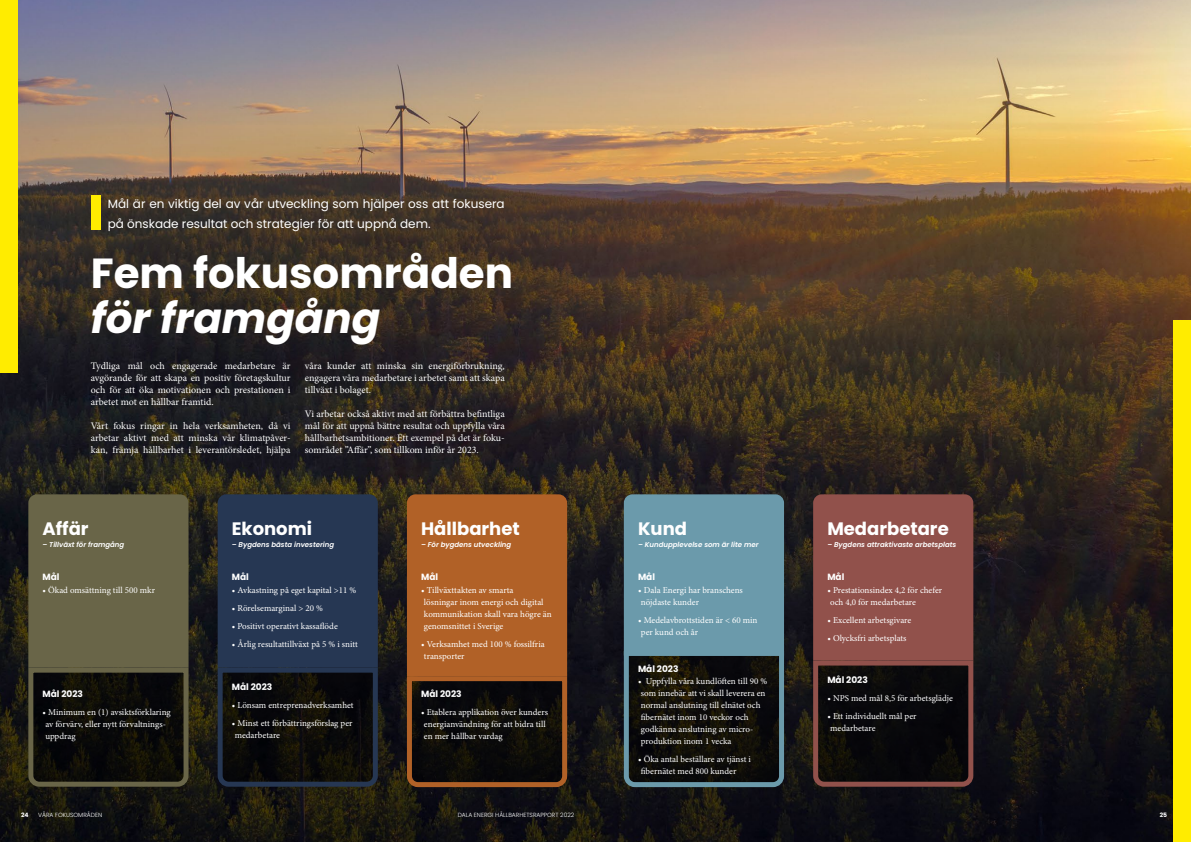
<style>
.page{position:relative;width:1191px;height:842px;background:#fff}
.page>*{position:absolute;margin:0;border:0;box-sizing:border-box;transform-origin:0 0}
.t1{font:700 42px "Poppins";color:#fff}
.t2{font:italic 700 42px "Poppins";color:#fff}
.t3{font:700 18px "Poppins";color:#fff}
.t4{font:12px/20px "Poppins";color:#fff}
.t5{font:10px/12px "Minion Pro";color:#fff;text-align:justify}
.t6{font:9px/12px "Minion Pro";color:#fff}
.t7{font:700 9px "Poppins";color:#fff}
.t8{font:italic 600 7px "Poppins";color:#fff}
.t9{font:300 6px "Poppins";color:#fff}
.t10{font:700 6px "Poppins";color:#fff}
</style>
<div class="page">
<img style="left:0;top:0;width:1191px;height:842px">
<svg style="left:215px;top:494px;width:165px;height:295px;background:#1d2738"></svg>
<svg style="left:26px;top:494px;width:165px;height:295px;background:#464430"></svg>
<svg style="left:621px;top:494px;width:165px;height:296px;background:#455f67"></svg>
<svg style="left:404px;top:494px;width:165px;height:296px;background:#79441d"></svg>
<svg style="left:810px;top:494px;width:165px;height:295px;background:#5c3532"></svg>
<div style="left:91px;top:195px;width:10px;height:35px;background:#ffec00"></div>
<div style="left:0;top:0;width:18px;height:372px;background:#ffec00"></div>
<div style="left:1173px;top:320px;width:18px;height:522px;background:#ffec00"></div>
<h3 class="t4" style="left:108px;top:194px;width:398px">Mål är en viktig del av vår utveckling som hjälper oss att fokusera på önskade resultat och strategier för att uppnå dem.</h3>
<h1 class="t1" style="left:91px;top:248px;width:424px">Fem fokusområden</h1>
<h1 class="t2" style="left:91px;top:293px;width:291px">för framgång</h1>
<p class="t5" style="left:91px;top:359px;width:201px">Tydliga mål och engagerade medarbetare är avgörande för att skapa en positiv företagskultur och för att öka motivationen och prestationen i arbetet mot en hållbar framtid.</p>
<p class="t5" style="left:91px;top:419px;width:201px">Vårt fokus ringar in hela verksamheten, då vi arbetar aktivt med att minska vår klimatpåver&shy;kan, främja hållbarhet i leverantörsledet, hjälpa</p>
<p class="t5" style="left:305px;top:359px;width:201px">våra kunder att minska sin energiförbrukning, engagera våra medarbetare i arbetet samt att skapa tillväxt i bolaget.</p>
<p class="t5" style="left:305px;top:407px;width:201px">Vi arbetar också aktivt med att förbättra befintliga mål för att uppnå bättre resultat och uppfylla våra hållbarhetsambitioner. Ett exempel på det är foku&shy;sområdet ”Affär”, som tillkom inför år 2023.</p>
<h2 class="t3" style="left:43px;top:518px;width:48px">Affär</h2>
<p class="t7" style="left:43px;top:571px;width:19px">Mål</p>
<p class="t8" style="left:43px;top:541px;width:83px">– Tillväxt för framgång</p>
<h2 class="t3" style="left:232px;top:518px;width:82px">Ekonomi</h2>
<p class="t7" style="left:232px;top:571px;width:19px">Mål</p>
<p class="t8" style="left:232px;top:541px;width:104px">– Bygdens bästa investering</p>
<h2 class="t3" style="left:421px;top:518px;width:100px">Hållbarhet</h2>
<p class="t7" style="left:421px;top:571px;width:19px">Mål</p>
<p class="t8" style="left:421px;top:541px;width:92px">– För bygdens utveckling</p>
<p class="t6" style="left:43px;top:584px;width:114px">• Ökad omsättning till 500 mkr</p>
<p class="t6" style="left:232px;top:584px;width:126px">• Avkastning på eget kapital &gt;11 %</p>
<p class="t6" style="left:232px;top:602px;width:93px">• Rörelsemarginal &gt; 20 %</p>
<p class="t6" style="left:232px;top:620px;width:107px">• Positivt operativt kassaflöde</p>
<p class="t6" style="left:232px;top:638px;width:127px">• Årlig resultattillväxt på 5 % i snitt</p>
<p class="t6" style="left:424px;top:584px;width:129px;text-indent:-3px">• Tillväxttakten av smarta<br>lösningar inom energi och digital kommunikation skall vara högre än genomsnittet i Sverige</p>
<p class="t6" style="left:424px;top:638px;width:122px;text-indent:-3px">• Verksamhet med 100 % fossilfria transporter</p>
<p class="t7" style="left:43px;top:689px;width:42px">Mål 2023</p>
<p class="t6" style="left:45px;top:706px;width:127px;text-indent:-3px">• Minimum en (1) avsiktsförklaring av förvärv, eller nytt förvaltnings&shy;uppdrag</p>
<p class="t7" style="left:232px;top:682px;width:42px">Mål 2023</p>
<p class="t6" style="left:232px;top:699px;width:123px">• Lönsam entreprenadverksamhet</p>
<p class="t6" style="left:235px;top:717px;width:119px;text-indent:-3px">• Minst ett förbättringsförslag per medarbetare</p>
<p class="t7" style="left:421px;top:689px;width:42px">Mål 2023</p>
<p class="t6" style="left:424px;top:706px;width:125px;text-indent:-3px">• Etablera applikation över kunders energianvändning för att bidra till en mer hållbar vardag</p>
<h2 class="t3" style="left:638px;top:518px;width:51px">Kund</h2>
<p class="t7" style="left:638px;top:571px;width:19px">Mål</p>
<p class="t8" style="left:638px;top:541px;width:122px">– Kundupplevelse som är lite mer</p>
<p class="t6" style="left:641px;top:584px;width:104px;text-indent:-3px">• Dala Energi har branschens nöjdaste kunder</p>
<p class="t6" style="left:641px;top:614px;width:118px;text-indent:-3px">• Medelavbrottstiden är &lt; 60 min per kund och år</p>
<p class="t7" style="left:638px;top:664px;width:42px">Mål 2023</p>
<p class="t6" style="left:641px;top:676px;width:128px;text-indent:-3px">• Uppfylla våra kundlöften till 90 % som innebär att vi skall leverera en normal anslutning till elnätet och fibernätet inom 10 veckor och godkänna anslutning av micro&shy;produktion inom 1 vecka</p>
<p class="t6" style="left:641px;top:754px;width:111px;text-indent:-3px">• Öka antal beställare av tjänst i fibernätet med 800 kunder</p>
<h2 class="t3" style="left:827px;top:518px;width:123px">Medarbetare</h2>
<p class="t7" style="left:827px;top:571px;width:19px">Mål</p>
<p class="t8" style="left:827px;top:541px;width:130px">– Bygdens attraktivaste arbetsplats</p>
<p class="t6" style="left:830px;top:584px;width:113px;text-indent:-3px">• Prestationsindex 4,2 för chefer och 4,0 för medarbetare</p>
<p class="t6" style="left:827px;top:614px;width:85px">• Excellent arbetsgivare</p>
<p class="t6" style="left:827px;top:632px;width:81px">• Olycksfri arbetsplats</p>
<p class="t7" style="left:827px;top:675px;width:42px">Mål 2023</p>
<p class="t6" style="left:827px;top:692px;width:127px">• NPS med mål 8,5 för arbetsglädje</p>
<p class="t6" style="left:830px;top:710px;width:88px;text-indent:-3px">• Ett individuellt mål per medarbetare</p>
<p class="t10" style="left:21px;top:811px;width:9px">24</p>
<p class="t9" style="left:38px;top:811px;width:66px">VÅRA FOKUSOMRÅDEN</p>
<p class="t9" style="left:457px;top:811px;width:118px">DALA ENERGI HÅLLBARHETSRAPPORT 2022</p>
<p class="t10" style="left:1159px;top:811px;width:9px">25</p>
</div>
